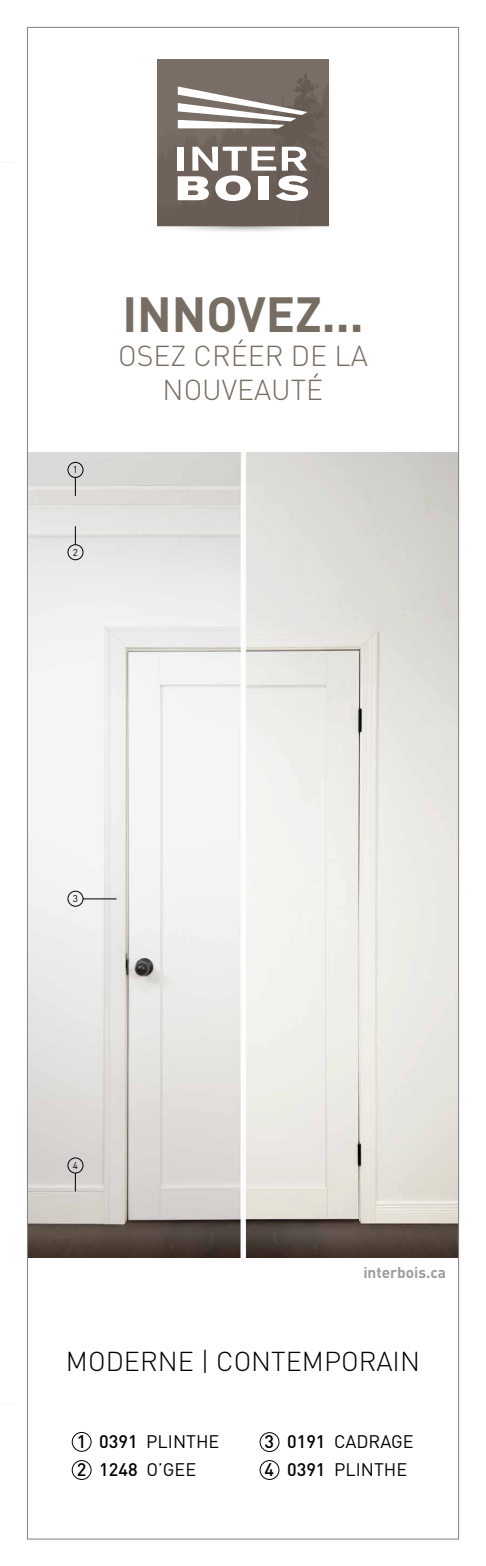
<style>
.page{position:relative;width:486px;height:1566px;background:#fff}
.page>*{position:absolute;margin:0;border:0;box-sizing:border-box;transform-origin:0 0}
.t1{font:700 48.75px "DIN";color:#776d62}
.t2{font:300 28.5px/34.2px "DIN";color:#776d62;text-align:center}
.t3{font:300 27px "DIN";color:#000}
.t4{font:18px/27.8px "DIN";color:#000}
.t5{font:700 15.38px "DIN";color:#9d9d9d}
.t6{font:9.9px "DIN";color:#000}
.s1{font-weight:500}
</style>
<div class="page">
<img style="left:29px;top:453px;width:428px;height:804px">
<div style="left:157px;top:59px;width:172px;height:167px;background:#796d65"></div>
<svg style="left:157px;top:74px;width:172px;height:158px"></svg>
<div style="left:68px;top:891px;width:15px;height:15px;border:1px solid #000;border-radius:50%"></div>
<div style="left:68px;top:545px;width:15px;height:15px;border:1px solid #000;border-radius:50%"></div>
<hr style="left:83px;top:899px;width:34px;height:1px;background:#000">
<div style="left:68px;top:1158px;width:15px;height:15px;border:1px solid #000;border-radius:50%"></div>
<div style="left:68px;top:462px;width:15px;height:16px;border:1px solid #000;border-radius:50%"></div>
<svg style="left:75px;top:1173px;width:1px;height:18px"></svg>
<svg style="left:75px;top:478px;width:1px;height:18px"></svg>
<svg style="left:75px;top:526px;width:1px;height:19px"></svg>
<div style="left:72px;top:1432px;width:19px;height:20px;border:1px solid #000;border-radius:50%"></div>
<div style="left:260px;top:1432px;width:19px;height:20px;border:1px solid #000;border-radius:50%"></div>
<div style="left:72px;top:1460px;width:19px;height:20px;border:1px solid #000;border-radius:50%"></div>
<div style="left:260px;top:1460px;width:19px;height:20px;border:1px solid #000;border-radius:50%"></div>
<p class="t6" style="left:73px;top:464px;width:7px">1</p>
<p class="t6" style="left:73px;top:546px;width:7px">2</p>
<h1 class="t1" style="left:122px;top:283px;width:243px">INNOVEZ...</h1>
<h2 class="t2" style="left:118px;top:339px;width:251px">OSEZ CRÉER DE LA<br>NOUVEAUTÉ</h2>
<p class="t6" style="left:73px;top:892px;width:7px">3</p>
<p class="t6" style="left:73px;top:1159px;width:7px">4</p>
<p class="t5" style="left:363px;top:1263px;width:84px">interbois.ca</p>
<h3 class="t3" style="left:66px;top:1345px;width:356px">MODERNE | CONTEMPORAIN</h3>
<p class="t4" style="left:77px;top:1428px;width:144px"><span class="s1">1 0391</span> PLINTHE<br><span class="s1">2 1248</span> O’GEE</p>
<p class="t4" style="left:265px;top:1428px;width:151px"><span class="s1">3 0191</span> CADRAGE<br><span class="s1">4 0391</span> PLINTHE</p>
</div>
